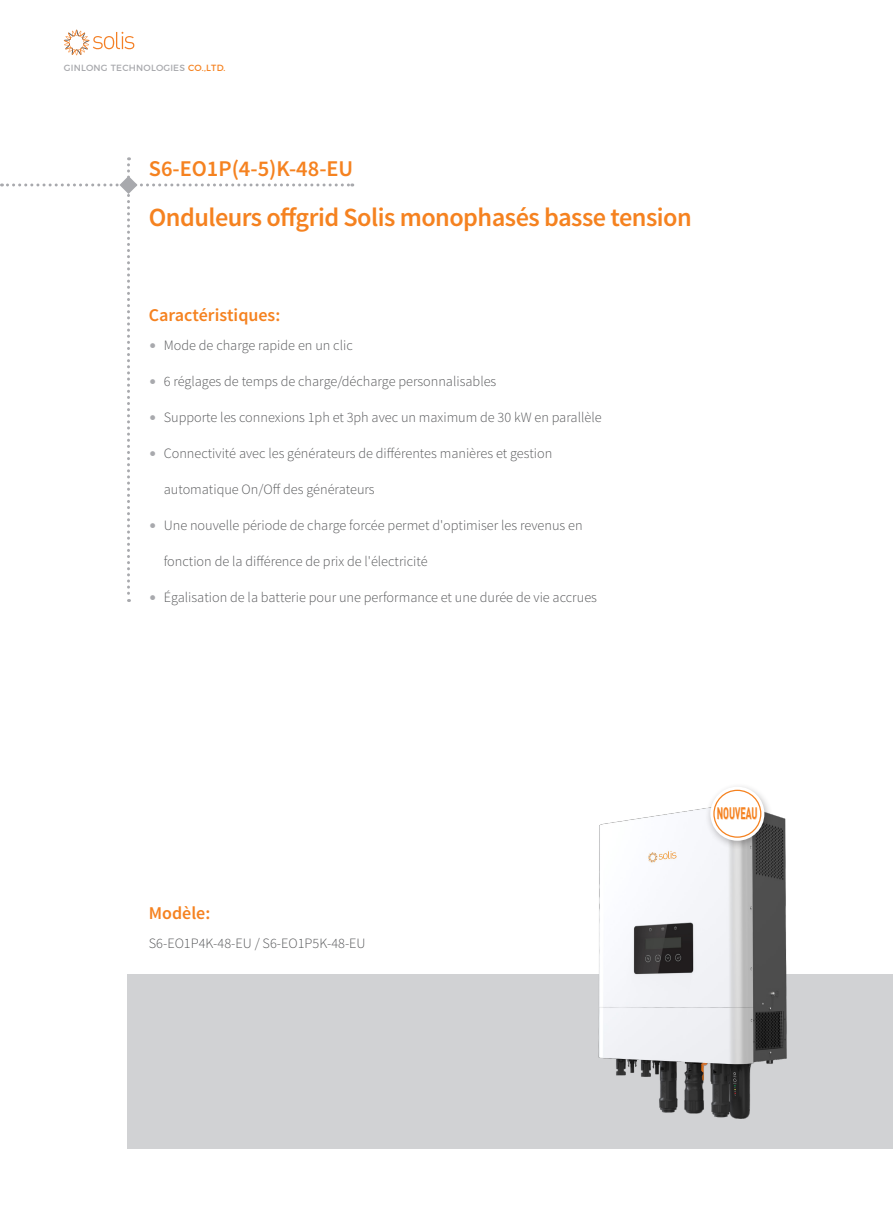
<style>
.page{position:relative;width:893px;height:1212px;background:#fff}
.page>*{position:absolute;margin:0;border:0;box-sizing:border-box;transform-origin:0 0}
.t1{font:600 26.25px "Source Sans Pro";letter-spacing:-.02em;color:#f58220}
.t2{font:600 22.5px "Source Sans Pro";color:#f58220}
.t3{font:600 18px "Source Sans Pro";color:#f58220}
.t4{font:700 16.5px "DIN Pro";color:#f58220;scale:.55 1}
.t5{font:300 14.25px "Source Sans Pro";color:#57585a}
.t6{font:9px "Montserrat";letter-spacing:.025em;color:#a8a9ad}
.s1{color:#f58220}
.s2{color:#a8a9ad}
</style>
<div class="page">
<div style="left:128px;top:974px;width:765px;height:174px;background:#d1d2d4"></div>
<svg style="left:64px;top:30px;width:70px;height:25px"></svg>
<img style="left:598px;top:808px;width:189px;height:310px">
<div style="left:705px;top:782px;width:67px;height:67px;background:#231f20;opacity:.3"></div>
<svg style="left:710px;top:787px;width:54px;height:54px"></svg>
<div style="left:714px;top:790px;width:47px;height:47px;background:#fff;border-radius:50%"></div>
<div style="left:713px;top:790px;width:48px;height:48px;border:1px solid #f58220;border-radius:50%"></div>
<svg style="left:1px;top:157px;width:352px;height:445px"></svg>
<p class="t6" style="left:64px;top:61px;width:163px">GINLONG TECHNOLOGIES <span class="s1">CO.,LTD.</span></p>
<h2 class="t2" style="left:149px;top:154px;width:206px">S6-EO1P(4-5)K-48-EU</h2>
<h1 class="t1" style="left:149px;top:201px;width:545px">Onduleurs offgrid Solis monophasés basse tension</h1>
<p class="t3" style="left:149px;top:304px;width:133px">Caractéristiques:</p>
<p class="t5" style="left:149px;top:337px;width:205px"><span class="s2">•</span> Mode de charge rapide en un clic</p>
<p class="t5" style="left:149px;top:373px;width:349px"><span class="s2">•</span> 6 réglages de temps de charge/décharge personnalisables</p>
<p class="t5" style="left:149px;top:409px;width:454px"><span class="s2">•</span> Supporte les connexions 1ph et 3ph avec un maximum de 30 kW en parallèle</p>
<p class="t5" style="left:149px;top:445px;width:405px"><span class="s2">•</span> Connectivité avec les générateurs de différentes manières et gestion</p>
<p class="t5" style="left:164px;top:481px;width:212px">automatique On/Off des générateurs</p>
<p class="t5" style="left:149px;top:517px;width:435px"><span class="s2">•</span> Une nouvelle période de charge forcée permet d'optimiser les revenus en</p>
<p class="t5" style="left:164px;top:553px;width:265px">fonction de la différence de prix de l'électricité</p>
<p class="t5" style="left:149px;top:589px;width:450px"><span class="s2">•</span> Égalisation de la batterie pour une performance et une durée de vie accrues</p>
<p class="t3" style="left:149px;top:902px;width:63px">Modèle:</p>
<p class="t5" style="left:149px;top:935px;width:218px">S6-EO1P4K-48-EU / S6-EO1P5K-48-EU</p>
<p class="t4" style="left:717px;top:802px;width:76px">NOUVEAU</p>
</div>
